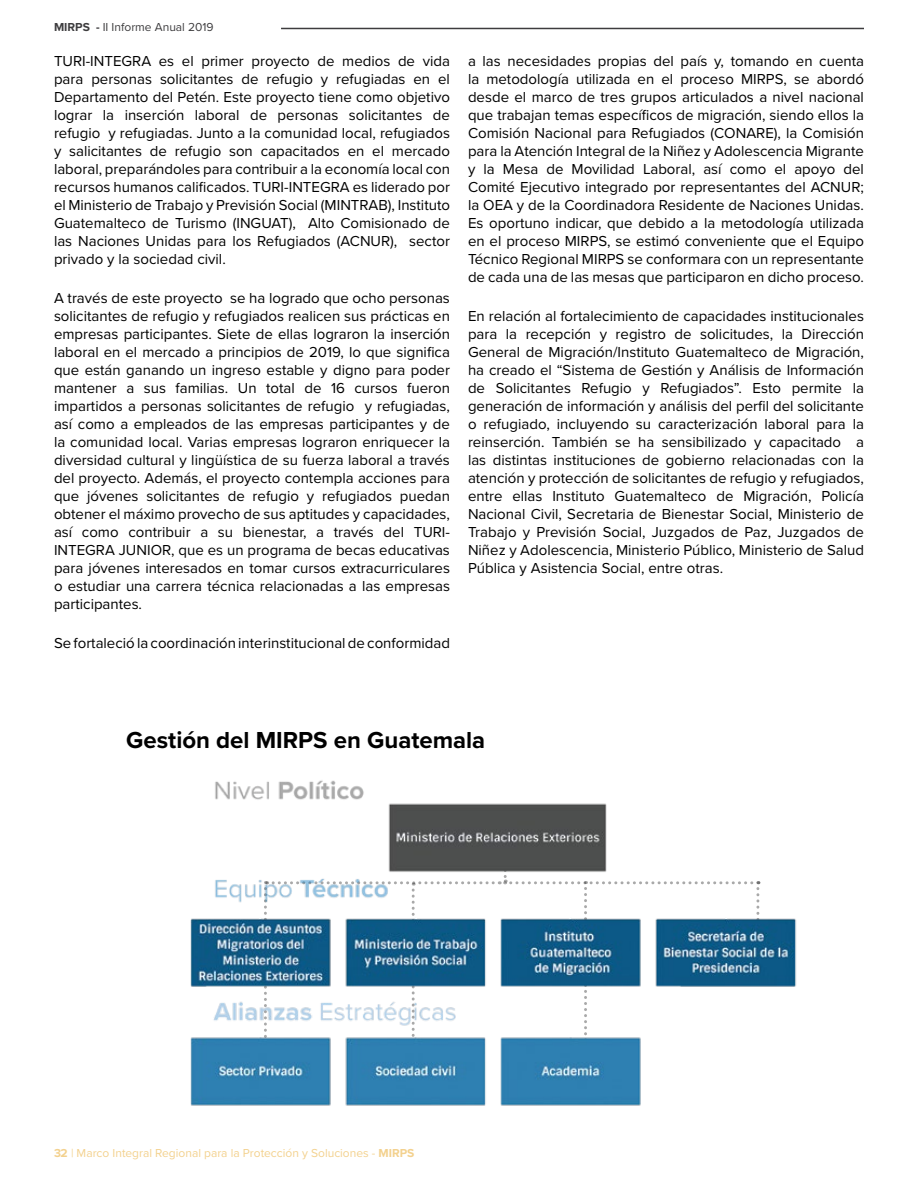
<style>
.page{position:relative;width:918px;height:1188px;background:#fff}
.page>*{position:absolute;margin:0;border:0;box-sizing:border-box;transform-origin:0 0}
.t1{font:700 24px "Proxima Nova";color:#000}
.t2{font:15px/18px "Proxima Nova";color:#000;text-align:justify}
.t3{font:12px "Proxima Nova";color:#f3d18e}
.t4{font:12px "Proxima Nova";color:#3d3c3e}
.s1{font-weight:700}
</style>
<div class="page">
<hr style="left:281px;top:28px;width:583px;height:1px;background:#3d3c3e">
<img style="left:190px;top:780px;width:607px;height:326px">
<p class="t4" style="left:54px;top:18px;width:161px"><span class="s1">MIRPS -</span> II Informe Anual 2019</p>
<p class="t2" style="left:54px;top:51px;width:398px">TURI-INTEGRA es el primer proyecto de medios de vida para personas solicitantes de refugio y refugiadas en el Departamento del Petén. Este proyecto tiene como objetivo lograr la inserción laboral de personas solicitantes de refugio y refugiadas. Junto a la comunidad local, refugiados y salicitantes de refugio son capacitados en el mercado laboral, preparándoles para contribuir a la economía local con recursos humanos calificados. TURI-INTEGRA es liderado por el Ministerio de Trabajo y Previsión Social (MINTRAB), Instituto Guatemalteco de Turismo (INGUAT), Alto Comisionado de las Naciones Unidas para los Refugiados (ACNUR), sector privado y la sociedad civil.</p>
<p class="t2" style="left:54px;top:288px;width:398px">A través de este proyecto se ha logrado que ocho personas solicitantes de refugio y refugiados realicen sus prácticas en empresas participantes. Siete de ellas lograron la inserción laboral en el mercado a principios de 2019, lo que significa que están ganando un ingreso estable y digno para poder mantener a sus familias. Un total de 16 cursos fueron impartidos a personas solicitantes de refugio y refugiadas, así como a empleados de las empresas participantes y de la comunidad local. Varias empresas lograron enriquecer la diversidad cultural y lingüística de su fuerza laboral a través del proyecto. Además, el proyecto contempla acciones para que jóvenes solicitantes de refugio y refugiados puedan obtener el máximo provecho de sus aptitudes y capacidades, así como contribuir a su bienestar, a través del TURI-INTEGRA JUNIOR, que es un programa de becas educativas para jóvenes interesados en tomar cursos extracurriculares o estudiar una carrera técnica relacionadas a las empresas participantes.</p>
<p class="t2" style="left:54px;top:634px;width:398px">Se fortaleció la coordinación interinstitucional de conformidad</p>
<p class="t2" style="left:468px;top:51px;width:398px">a las necesidades propias del país y, tomando en cuenta la metodología utilizada en el proceso MIRPS, se abordó desde el marco de tres grupos articulados a nivel nacional que trabajan temas específicos de migración, siendo ellos la Comisión Nacional para Refugiados (CONARE), la Comisión para la Atención Integral de la Niñez y Adolescencia Migrante y la Mesa de Movilidad Laboral, así como el apoyo del Comité Ejecutivo integrado por representantes del ACNUR; la OEA y de la Coordinadora Residente de Naciones Unidas.<br>Es oportuno indicar, que debido a la metodología utilizada en el proceso MIRPS, se estimó conveniente que el Equipo Técnico Regional MIRPS se conformara con un representante de cada una de las mesas que participaron en dicho proceso.</p>
<p class="t2" style="left:468px;top:306px;width:398px">En relación al fortalecimiento de capacidades institucionales para la recepción y registro de solicitudes, la Dirección General de Migración/Instituto Guatemalteco de Migración, ha creado el “Sistema de Gestión y Análisis de Información de Solicitantes Refugio y Refugiados”. Esto permite la generación de información y análisis del perfil del solicitante o refugiado, incluyendo su caracterización laboral para la reinserción. También se ha sensibilizado y capacitado a las distintas instituciones de gobierno relacionadas con la atención y protección de solicitantes de refugio y refugiados, entre ellas Instituto Guatemalteco de Migración, Policía Nacional Civil, Secretaria de Bienestar Social, Ministerio de Trabajo y Previsión Social, Juzgados de Paz, Juzgados de Niñez y Adolescencia, Ministerio Público, Ministerio de Salud Pública y Asistencia Social, entre otras.</p>
<h1 class="t1" style="left:126px;top:722px;width:361px">Gestión del MIRPS en Guatemala</h1>
<p class="t3" style="left:54px;top:1144px;width:362px"><span class="s1">32</span> | Marco Integral Regional para la Protección y Soluciones - <span class="s1">MIRPS</span></p>
</div>
